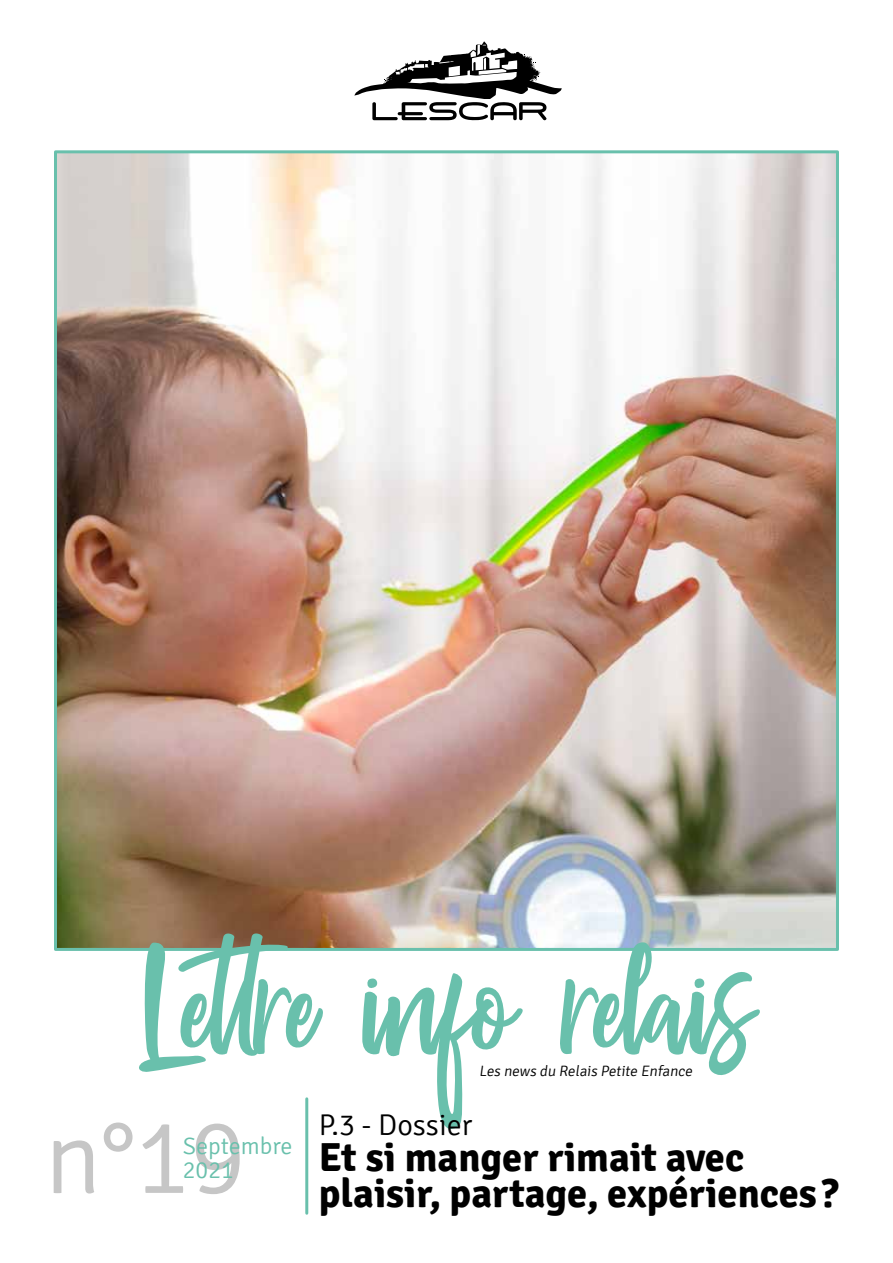
<style>
.page{position:relative;width:893px;height:1263px;background:#fff}
.page>*{position:absolute;margin:0;border:0;box-sizing:border-box;transform-origin:0 0}
.t1{font:120px "Passengers Script";color:#69c0ac}
.t2{font:300 105px "Signika";color:#c6c6c6}
.t3{font:700 40.5px/36px "Signika";color:#000}
.t4{font:300 30px "Signika";color:#000}
.t5{font:300 24px/24px "Signika";color:#69c0ac}
.t6{font:300 15px "Signika";color:#000}
</style>
<div class="page">
<img style="left:58px;top:154px;width:777px;height:793px">
<div style="left:54px;top:150px;width:785px;height:801px;border:3px solid #69c0ac"></div>
<svg style="left:354px;top:41px;width:208px;height:79px"></svg>
<hr style="left:305px;top:1099px;width:3px;height:114px;background:#69c0ac">
<h1 class="t1" style="left:139px;top:930px;width:617px">Lettre info relais</h1>
<p class="t6" style="left:479px;top:1062px;width:217px">Les news du Relais Petite Enfance</p>
<p class="t4" style="left:319px;top:1108px;width:155px">P.3 - Dossier</p>
<p class="t3" style="left:319px;top:1139px;width:522px">Et si manger rimait avec plaisir, partage, expériences ?</p>
<h2 class="t2" style="left:44px;top:1100px;width:203px">n°19</h2>
<p class="t5" style="left:183px;top:1135px;width:111px">Septembre<br>2021</p>
</div>
